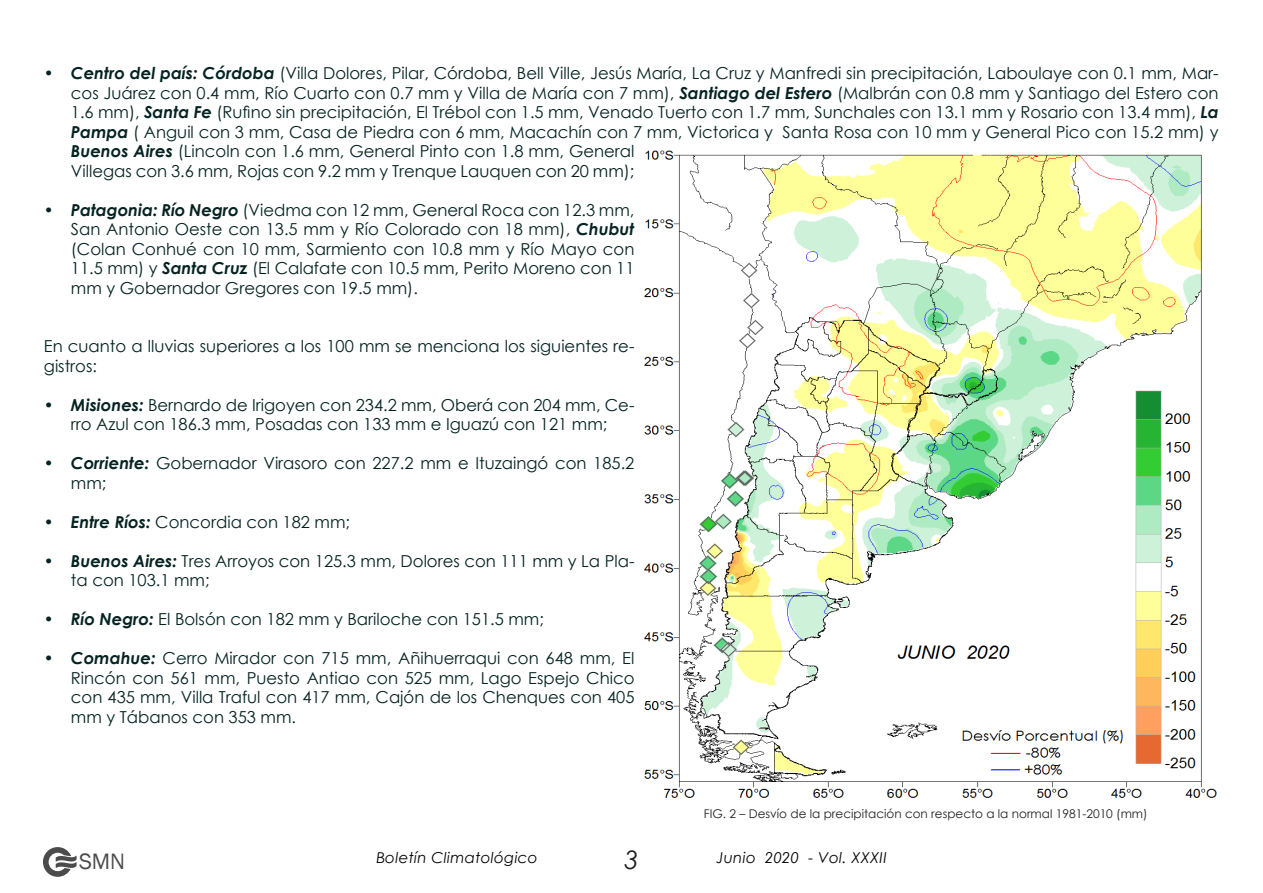
<style>
.page{position:relative;width:1263px;height:893px;background:#fff}
.page>*{position:absolute;margin:0;border:0;box-sizing:border-box;transform-origin:0 0}
.t1{font:italic 25.5px "Century Gothic";color:#231f20}
.t2{font:22.95px "Franklin Gothic";color:#4c4b4b}
.t3{font:16.5px/19.5px "Century Gothic";color:#052322}
.t4{font:italic 15px "Century Gothic";letter-spacing:.02em;color:#040503}
.t5{font:12px "Century Gothic";color:#231f20}
.s1{font-weight:700;font-style:italic}
</style>
<div class="page">
<svg style="left:43px;top:847px;width:34px;height:30px"></svg>
<img style="left:644px;top:150px;width:573px;height:648px">
<p class="t3" style="left:71px;top:63px;width:1149px;text-indent:-27px"><span class="s1">• Centro del país: Córdoba</span> (Villa Dolores, Pilar, Córdoba, Bell Ville, Jesús María, La Cruz y Manfredi sin precipitación, Laboulaye con 0.1 mm, Mar&shy;cos Juárez con 0.4 mm, Río Cuarto con 0.7 mm y Villa de María con 7 mm), <span class="s1">Santiago del Estero</span> (Malbrán con 0.8 mm y Santiago del Estero con 1.6 mm), <span class="s1">Santa Fe</span> (Rufino sin precipitación, El Trébol con 1.5 mm, Venado Tuerto con 1.7 mm, Sunchales con 13.1 mm y Rosario con 13.4 mm), <span class="s1">La Pampa</span> ( Anguil con 3 mm, Casa de Piedra con 6 mm, Macachín con 7 mm, Victorica y Santa Rosa con 10 mm y General Pico con 15.2 mm) y <span class="s1">Buenos Aires</span> (Lincoln con 1.6 mm, General Pinto con 1.8 mm, General<br>Villegas con 3.6 mm, Rojas con 9.2 mm y Trenque Lauquen con 20 mm);</p>
<p class="t3" style="left:71px;top:200px;width:565px;text-align:justify;text-indent:-27px"><span class="s1">• Patagonia: Río Negro</span> (Viedma con 12 mm, General Roca con 12.3 mm, San Antonio Oeste con 13.5 mm y Río Colorado con 18 mm), <span class="s1">Chubut </span>(Colan Conhué con 10 mm, Sarmiento con 10.8 mm y Río Mayo con 11.5 mm) y <span class="s1">Santa Cruz</span> (El Calafate con 10.5 mm, Perito Moreno con 11 mm y Gobernador Gregores con 19.5 mm).</p>
<p class="t3" style="left:44px;top:336px;width:592px">En cuanto a lluvias superiores a los 100 mm se menciona los siguientes re&shy;gistros:</p>
<p class="t3" style="left:44px;top:395px;width:592px;text-align:center"><span class="s1">• Misiones:</span> Bernardo de Irigoyen con 234.2 mm, Oberá con 204 mm, Ce&shy;rro Azul con 186.3 mm, Posadas con 133 mm e Iguazú con 121 mm;</p>
<p class="t3" style="left:71px;top:453px;width:565px;text-indent:-27px"><span class="s1">• Corriente:</span> Gobernador Virasoro con 227.2 mm e Ituzaingó con 185.2 mm;</p>
<p class="t3" style="left:44px;top:512px;width:308px"><span class="s1">• Entre Ríos:</span> Concordia con 182 mm;</p>
<p class="t3" style="left:71px;top:551px;width:565px;text-indent:-27px"><span class="s1">• Buenos Aires:</span> Tres Arroyos con 125.3 mm, Dolores con 111 mm y La Pla&shy;ta con 103.1 mm;</p>
<p class="t3" style="left:44px;top:609px;width:502px"><span class="s1">• Río Negro:</span> El Bolsón con 182 mm y Bariloche con 151.5 mm;</p>
<p class="t3" style="left:71px;top:648px;width:565px;text-align:justify;text-indent:-27px"><span class="s1">• Comahue:</span> Cerro Mirador con 715 mm, Añihuerraqui con 648 mm, El Rincón con 561 mm, Puesto Antiao con 525 mm, Lago Espejo Chico con 435 mm, Villa Traful con 417 mm, Cajón de los Chenques con 405 mm y Tábanos con 353 mm.</p>
<p class="t5" style="left:704px;top:806px;width:445px">FIG. 2 – Desvío de la precipitación con respecto a la normal 1981-2010 (mm)</p>
<h1 class="t1" style="left:624px;top:842px;width:16px">3</h1>
<h2 class="t2" style="left:79px;top:848px;width:48px">SMN</h2>
<p class="t4" style="left:376px;top:847px;width:163px">Boletín Climatológico</p>
<p class="t4" style="left:716px;top:847px;width:172px">Junio 2020 - Vol. XXXII</p>
</div>
